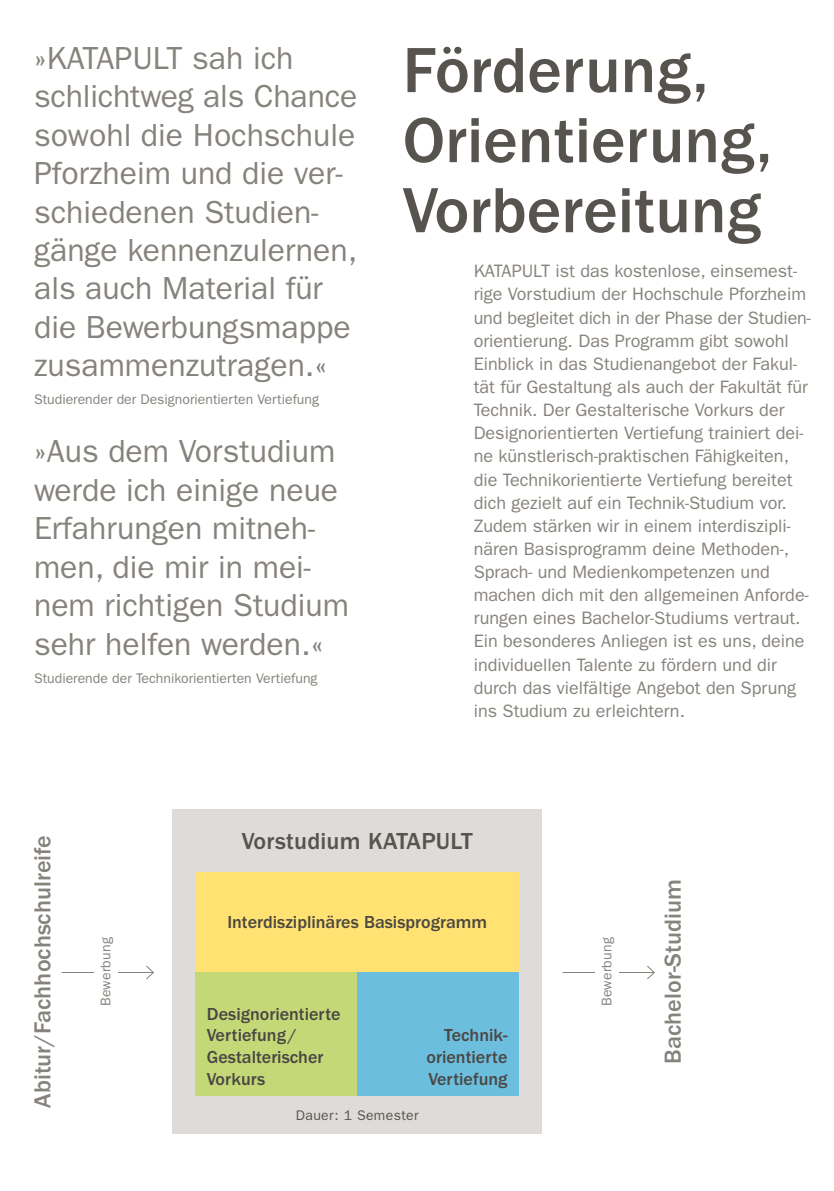
<style>
.page{position:relative;width:834px;height:1191px;background:#fff}
.page>*{position:absolute;margin:0;border:0;box-sizing:border-box;transform-origin:0 0}
.t1{font:500 66px/70px "ITC Franklin Gothic Std";color:#57544f}
.t2{font:32px/38.4px "ITC Franklin Gothic Std";color:#86827c}
.t3{font:500 24px "ITC Franklin Gothic Std";color:#86827c}
.t4{font:500 24px "ITC Franklin Gothic Std";letter-spacing:.01em;color:#57544f}
.t5{font:18px/23.2px "ITC Franklin Gothic Std";color:#86827c}
.t6{font:500 18px/21.6px "ITC Franklin Gothic Std";color:#4a4743}
.t7{font:14px "ITC Franklin Gothic Std";color:#86827c}
.t8{font:14px "ITC Franklin Gothic Std";letter-spacing:.025em;color:#86827c}
.t9{font:14px "ITC Franklin Gothic Std";letter-spacing:.025em;color:#57544f}
</style>
<div class="page">
<hr style="left:62px;top:972px;width:91px;height:1px;background:#86827c">
<svg style="left:146px;top:965px;width:8px;height:15px"></svg>
<hr style="left:562px;top:972px;width:92px;height:1px;background:#86827c">
<svg style="left:647px;top:965px;width:8px;height:15px"></svg>
<div style="left:94px;top:809px;width:23px;height:324px;background:#fff"></div>
<div style="left:595px;top:809px;width:23px;height:324px;background:#fff"></div>
<div style="left:172px;top:809px;width:370px;height:324px;background:#dedbd8"></div>
<div style="left:195px;top:971px;width:162px;height:125px;background:#c5d878"></div>
<div style="left:357px;top:971px;width:162px;height:125px;background:#6cbede"></div>
<div style="left:195px;top:872px;width:324px;height:99px;background:#ffe271"></div>
<h2 class="t2" style="left:34px;top:39px;width:325px">»KATAPULT sah ich schlichtweg als Chance sowohl die Hochschule<br>Pforzheim und die ver&shy;schiedenen Studien&shy;gänge kennenzulernen, als auch Material für die Bewerbungsmappe zusammenzutragen.«</h2>
<p class="t7" style="left:34px;top:391px;width:286px">Studierender der Designorientierten Vertiefung</p>
<h2 class="t2" style="left:34px;top:432px;width:316px">»Aus dem Vorstudium werde ich einige neue<br>Erfahrungen mitneh&shy;men, die mir in mei&shy;nem richtigen Studium sehr helfen werden.«</h2>
<p class="t7" style="left:34px;top:669px;width:285px">Studierende der Technikorientierten Vertiefung</p>
<h1 class="t1" style="left:402px;top:36px;width:371px">Förderung,<br>Orientierung,<br>Vorbereitung</h1>
<p class="t5" style="left:473px;top:260px;width:338px">KATAPULT ist das kostenlose, einsemest&shy;rige Vorstudium der Hochschule Pforzheim und begleitet dich in der Phase der Studien&shy;orientierung. Das Programm gibt sowohl Einblick in das Studienangebot der Fakul&shy;tät für Gestaltung als auch der Fakultät für Technik. Der Gestalterische Vorkurs der Designorientierten Vertiefung trainiert dei&shy;ne künstlerisch-praktischen Fähigkeiten, die Technikorientierte Vertiefung bereitet dich gezielt auf ein Technik-Studium vor.<br>Zudem stärken wir in einem interdiszipli&shy;nären Basisprogramm deine Methoden-, Sprach- und Medienkompetenzen und machen dich mit den allgemeinen Anforde&shy;rungen eines Bachelor-Studiums vertraut.<br>Ein besonderes Anliegen ist es uns, deine individuellen Talente zu fördern und dir durch das vielfältige Angebot den Sprung ins Studium zu erleichtern.</p>
<h3 class="t3" style="left:29px;top:1107px;width:274px;rotate:-90deg">Abitur/Fachhochschulreife</h3>
<h3 class="t4" style="left:242px;top:827px;width:232px">Vorstudium KATAPULT</h3>
<p class="t6" style="left:227px;top:911px;width:261px">Interdisziplinäres Basisprogramm</p>
<p class="t8" style="left:98px;top:1006px;width:71px;rotate:-90deg">Bewerbung</p>
<p class="t8" style="left:598px;top:1006px;width:71px;rotate:-90deg">Bewerbung</p>
<p class="t6" style="left:207px;top:1003px;width:135px">Designorientierte<br>Vertiefung/<br>Gestalterischer<br>Vorkurs</p>
<p class="t6" style="left:426px;top:1025px;width:82px;text-align:justify;text-indent:17px">Technik&shy;orientierte Vertiefung</p>
<p class="t9" style="left:296px;top:1107px;width:124px">Dauer: 1 Semester</p>
<h3 class="t3" style="left:659px;top:1063px;width:186px;rotate:-90deg">Bachelor-Studium</h3>
</div>
